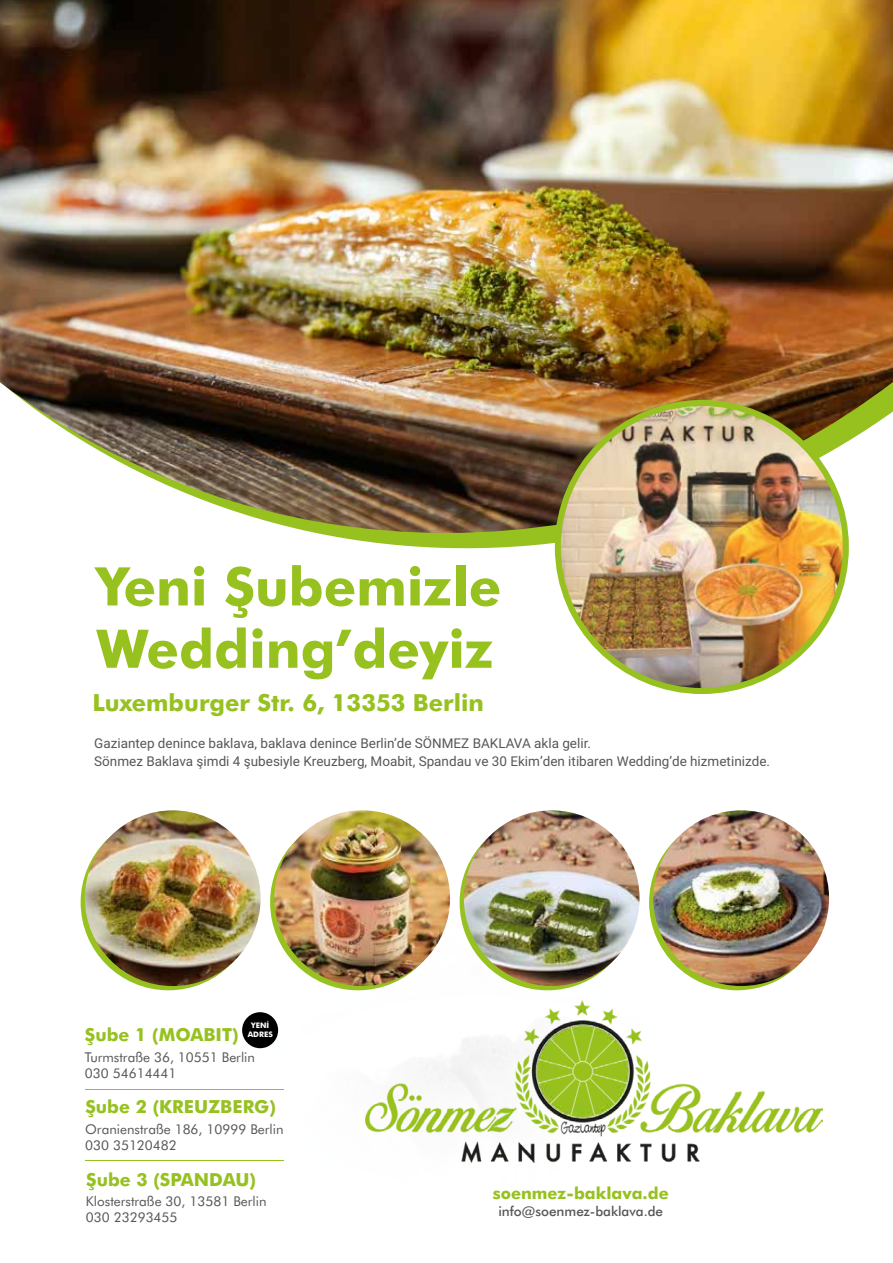
<style>
.page{position:relative;width:893px;height:1263px;background:#fff}
.page>*{position:absolute;margin:0;border:0;box-sizing:border-box;transform-origin:0 0}
.t1{font:700 53.25px/62.4px "Futura BT";color:#96c11f}
.t2{font:700 23.55px "Futura BT";color:#96c11f}
.t3{font:700 18px "Futura BT";color:#96c11f}
.t4{font:700 16.5px "Futura BT";color:#96c11f}
.t5{font:13.5px/17.9px "Roboto";color:#575756}
.t6{font:13.5px/15.8px "Futura BT";color:#575756}
.t7{font:500 13.5px "Futura BT";color:#575756}
.t8{font:700 7.65px/8.9px "Futura BT";color:#fff;text-align:center}
</style>
<div class="page">
<svg style="left:316px;top:533px;width:533px;height:28px"></svg>
<img style="left:0;top:0;width:893px;height:533px">
<img style="left:365px;top:1000px;width:458px;height:163px">
<div style="left:81px;top:814px;width:175px;height:176px;background:#96c11f;border-radius:50%"></div>
<div style="left:270px;top:814px;width:176px;height:176px;background:#96c11f;border-radius:50%"></div>
<div style="left:460px;top:814px;width:175px;height:176px;background:#96c11f;border-radius:50%"></div>
<div style="left:649px;top:814px;width:176px;height:176px;background:#96c11f;border-radius:50%"></div>
<img style="left:85px;top:810px;width:176px;height:176px;border-radius:88px">
<img style="left:274px;top:810px;width:176px;height:176px;border-radius:88px">
<img style="left:464px;top:810px;width:176px;height:176px;border-radius:88px">
<img style="left:653px;top:810px;width:176px;height:176px;border-radius:88px">
<hr style="left:85px;top:1089px;width:199px;height:1px;background:#96c11f">
<hr style="left:85px;top:1160px;width:199px;height:1px;background:#96c11f">
<div style="left:242px;top:1012px;width:36px;height:36px;background:#000;border-radius:50%"></div>
<img style="left:558px;top:403px;width:288px;height:288px;border-radius:144px">
<h1 class="t1" style="left:97px;top:555px;width:406px">Yeni Şubemizle<br>Wedding’deyiz</h1>
<h2 class="t2" style="left:92px;top:689px;width:393px">Luxemburger Str. 6, 13353 Berlin</h2>
<p class="t5" style="left:94px;top:734px;width:677px">Gaziantep denince baklava, baklava denince Berlin’de SÖNMEZ BAKLAVA akla gelir.<br>Sönmez Baklava şimdi 4 şubesiyle Kreuzberg, Moabit, Spandau ve 30 Ekim’den itibaren Wedding’de hizmetinizde.</p>
<p class="t8" style="left:248px;top:1021px;width:26px">YENİ<br>ADRES</p>
<h3 class="t3" style="left:85px;top:1024px;width:155px">Şube 1 (MOABIT)</h3>
<p class="t6" style="left:85px;top:1049px;width:172px">Turmstraße 36, 10551 Berlin<br>030 54614441</p>
<h3 class="t3" style="left:85px;top:1096px;width:192px">Şube 2 (KREUZBERG)</h3>
<p class="t6" style="left:85px;top:1121px;width:200px">Oranienstraße 186, 10999 Berlin<br>030 35120482</p>
<h3 class="t3" style="left:86px;top:1168px;width:171px">Şube 3 (SPANDAU)</h3>
<p class="t6" style="left:86px;top:1193px;width:182px">Klosterstraße 30, 13581 Berlin<br>030 23293455</p>
<p class="t4" style="left:493px;top:1183px;width:178px">soenmez-baklava.de</p>
<p class="t7" style="left:498px;top:1203px;width:166px">info@soenmez-baklava.de</p>
</div>
